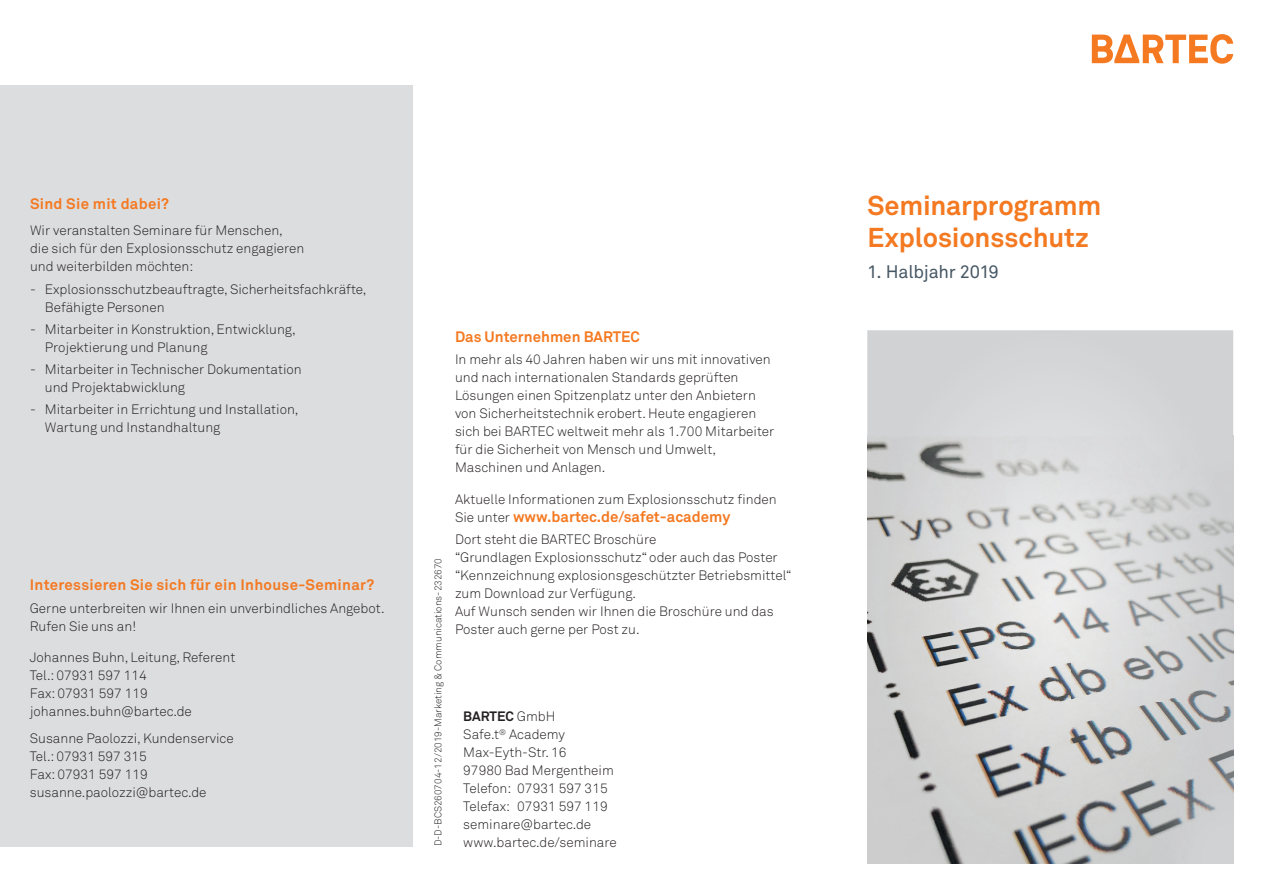
<style>
.page{position:relative;width:1263px;height:893px;background:#fff}
.page>*{position:absolute;margin:0;border:0;box-sizing:border-box;transform-origin:0 0}
.t1{font:700 27px/32.4px "Akkurat Pro";letter-spacing:-.005em;color:#f47921}
.t2{font:18px "Akkurat Pro";letter-spacing:-.015em;color:#475865}
.t3{font:700 15px "Akkurat Pro";letter-spacing:.015em;color:#f47921}
.t4{font:300 13.5px/18px "Akkurat Pro";color:#231f20}
.t5{font:300 9.75px "Akkurat Pro";color:#231f20}
.s1{font-weight:300;font-size:13.5px;color:#231f20}
.s2{font-weight:700}
</style>
<div class="page">
<div style="left:0;top:85px;width:412px;height:761px;background:#dcdddf"></div>
<div style="left:867px;top:330px;width:366px;height:105px;background:#d2d3d5"></div>
<img style="left:867px;top:435px;width:366px;height:428px">
<svg style="left:1092px;top:34px;width:141px;height:30px"></svg>
<p class="t3" style="left:30px;top:194px;width:141px">Sind Sie mit dabei?</p>
<p class="t4" style="left:30px;top:222px;width:276px">Wir veranstalten Seminare für Menschen, die sich für den Explosionsschutz engagieren und weiterbilden möchten:</p>
<p class="t4" style="left:45px;top:280px;width:323px;text-indent:-15px">- Explosionsschutzbeauftragte, Sicherheitsfachkräfte,<br>Befähigte Personen</p>
<p class="t4" style="left:45px;top:320px;width:252px;text-indent:-15px">- Mitarbeiter in Konstruktion, Entwicklung,<br>Projektierung und Planung</p>
<p class="t4" style="left:45px;top:360px;width:258px;text-indent:-15px">- Mitarbeiter in Technischer Dokumentation und Projektabwicklung</p>
<p class="t4" style="left:45px;top:401px;width:255px;text-indent:-15px">- Mitarbeiter in Errichtung und Installation,<br>Wartung und Instandhaltung</p>
<p class="t3" style="left:30px;top:576px;width:346px">Interessieren Sie sich für ein Inhouse-Seminar?</p>
<p class="t4" style="left:30px;top:599px;width:356px">Gerne unterbreiten wir Ihnen ein unverbindliches Angebot.<br>Rufen Sie uns an!</p>
<p class="t4" style="left:30px;top:648px;width:207px">Johannes Buhn, Leitung, Referent<br>Tel.: 07931 597 114<br>Fax: 07931 597 119 johannes.buhn@bartec.de</p>
<p class="t4" style="left:30px;top:729px;width:206px">Susanne Paolozzi, Kundenservice<br>Tel.: 07931 597 315<br>Fax: 07931 597 119 susanne.paolozzi@bartec.de</p>
<p class="t5" style="left:432px;top:846px;width:290px;rotate:-90deg">D-D-BCS260704-12/2019-Marketing &amp; Communications-232670</p>
<p class="t3" style="left:455px;top:327px;width:187px">Das Unternehmen BARTEC</p>
<p class="t4" style="left:455px;top:351px;width:321px">In mehr als 40 Jahren haben wir uns mit innovativen und nach internationalen Standards geprüften Lösungen einen Spitzenplatz unter den Anbietern von Sicherheitstechnik erobert. Heute engagieren sich bei BARTEC weltweit mehr als 1.700 Mitarbeiter für die Sicherheit von Mensch und Umwelt, Maschinen und Anlagen.</p>
<p class="t4" style="left:455px;top:490px;width:323px">Aktuelle Informationen zum Explosionsschutz finden</p>
<p class="t3" style="left:455px;top:508px;width:277px"><span class="s1">Sie unter</span> www.bartec.de/safet-academy</p>
<p class="t4" style="left:455px;top:531px;width:338px">Dort steht die BARTEC Broschüre<br>“Grundlagen Explosionsschutz“ oder auch das Poster “Kennzeichnung explosionsgeschützter Betriebsmittel“ zum Download zur Verfügung.<br>Auf Wunsch senden wir Ihnen die Broschüre und das Poster auch gerne per Post zu.</p>
<p class="t4" style="left:463px;top:707px;width:152px"><span class="s2">BARTEC</span> GmbH<br>Safe.t<sup>®</sup> Academy<br>Max-Eyth-Str. 16<br>97980 Bad Mergentheim<br>Telefon: 07931 597 315<br>Telefax: 07931 597 119 seminare@bartec.de</p>
<p class="t4" style="left:463px;top:833px;width:155px">www.bartec.de/seminare</p>
<h1 class="t1" style="left:867px;top:189px;width:236px">Seminarprogramm<br>Explosionsschutz</h1>
<h2 class="t2" style="left:867px;top:261px;width:133px">1. Halbjahr 2019</h2>
</div>
